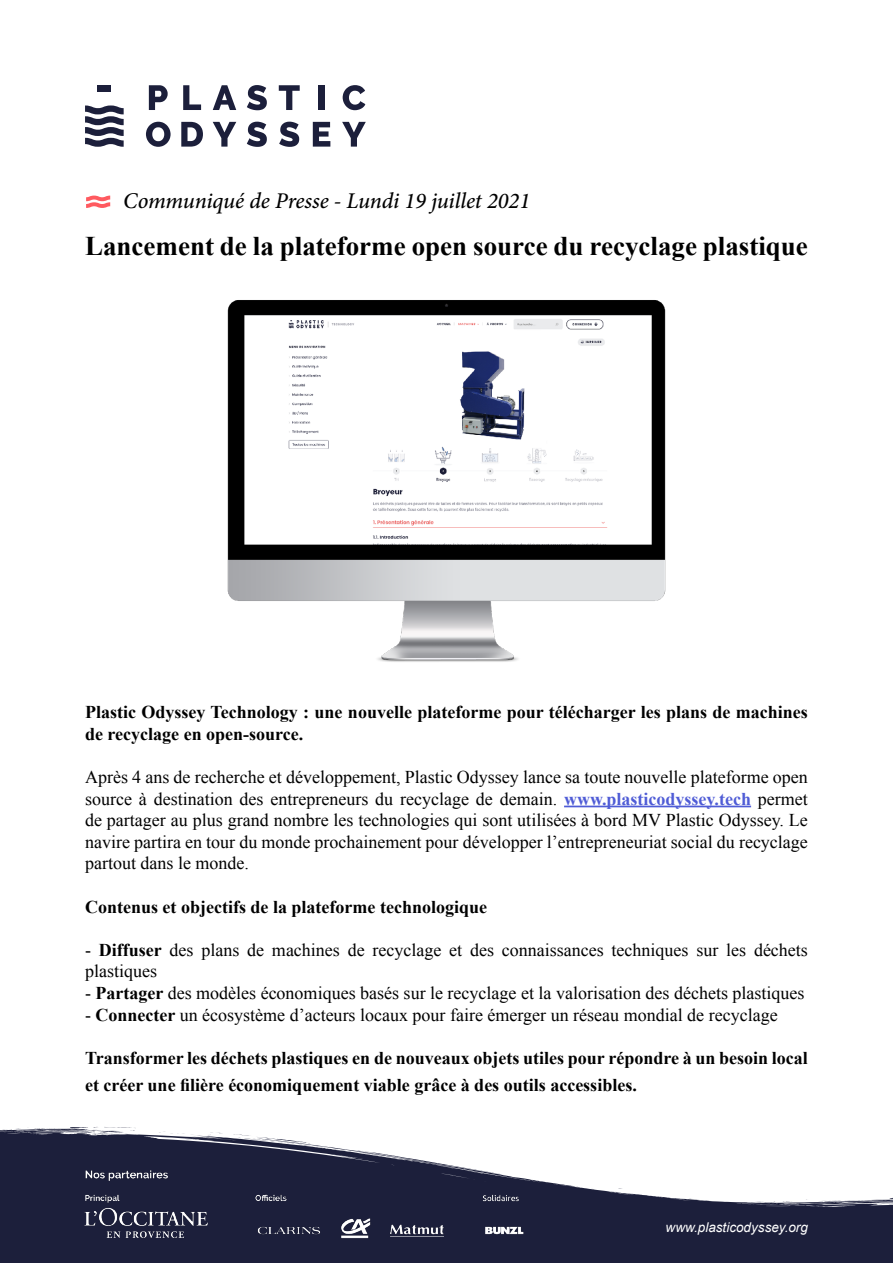
<style>
.page{position:relative;width:893px;height:1263px;background:#fff}
.page>*{position:absolute;margin:0;border:0;box-sizing:border-box;transform-origin:0 0}
.t1{font:700 27px "Times New Roman";color:#000}
.t2{font:italic 500 22.5px "Minion Pro";letter-spacing:-.005em;color:#000}
.t3{font:18px/21.6px "Times New Roman";color:#000;text-align:justify}
.t4{font:700 18px/21.6px "Times New Roman";color:#000}
.t5{font:italic 13.5px "Arial";color:#fff}
.s1{font-weight:700;color:#4f5cd6}
.s2{font-weight:700}
</style>
<div class="page">
<svg style="left:149px;top:85px;width:19px;height:25px"></svg>
<svg style="left:146px;top:122px;width:25px;height:25px"></svg>
<svg style="left:183px;top:85px;width:18px;height:25px"></svg>
<svg style="left:181px;top:122px;width:22px;height:25px"></svg>
<svg style="left:213px;top:85px;width:23px;height:25px"></svg>
<svg style="left:213px;top:122px;width:23px;height:25px"></svg>
<svg style="left:247px;top:85px;width:20px;height:25px"></svg>
<svg style="left:247px;top:122px;width:20px;height:25px"></svg>
<svg style="left:279px;top:85px;width:21px;height:25px"></svg>
<svg style="left:279px;top:122px;width:20px;height:25px"></svg>
<div style="left:318px;top:85px;width:7px;height:25px;background:#1c1f3b"></div>
<svg style="left:313px;top:122px;width:17px;height:25px"></svg>
<svg style="left:343px;top:85px;width:22px;height:25px"></svg>
<svg style="left:342px;top:122px;width:24px;height:25px"></svg>
<svg style="left:85px;top:105px;width:39px;height:42px"></svg>
<div style="left:98px;top:85px;width:13px;height:7px;background:#1c1f3b"></div>
<svg style="left:0;top:1130px;width:893px;height:133px;fill:#1c1f3b"></svg>
<svg style="left:203px;top:1132px;width:21px;height:9px"></svg>
<svg style="left:570px;top:1186px;width:13px;height:2px"></svg>
<svg style="left:613px;top:1188px;width:10px;height:5px"></svg>
<svg style="left:754px;top:1201px;width:22px;height:2px"></svg>
<svg style="left:782px;top:1201px;width:15px;height:3px"></svg>
<svg style="left:233px;top:1134px;width:274px;height:30px"></svg>
<svg style="left:818px;top:1197px;width:75px;height:9px"></svg>
<svg style="left:157px;top:1131px;width:40px;height:9px"></svg>
<svg style="left:1px;top:1127px;width:135px;height:8px"></svg>
<img style="left:79px;top:1164px;width:456px;height:95px">
<hr style="left:564px;top:806px;width:187px;height:1px;background:#4f5cd6">
<svg style="left:86px;top:196px;width:24px;height:12px"></svg>
<img style="left:227px;top:300px;width:439px;height:362px">
<p class="t2" style="left:123px;top:185px;width:408px">Communiqué de Presse - Lundi 19 juillet 2021</p>
<h1 class="t1" style="left:85px;top:228px;width:724px">Lancement de la plateforme open source du recyclage plastique</h1>
<p class="t4" style="left:85px;top:701px;width:724px">Plastic Odyssey Technology : une nouvelle plateforme pour télécharger les plans de machines de recyclage en open-source.</p>
<p class="t3" style="left:85px;top:766px;width:724px">Après 4 ans de recherche et développement, Plastic Odyssey lance sa toute nouvelle plateforme open source à destination des entrepreneurs du recyclage de demain. <span class="s1">www.plasticodyssey.tech</span> permet de partager au plus grand nombre les technologies qui sont utilisées à bord MV Plastic Odyssey. Le navire partira en tour du monde prochainement pour développer l’entrepreneuriat social du recyclage partout dans le monde.</p>
<p class="t4" style="left:85px;top:895px;width:403px">Contenus et objectifs de la plateforme technologique</p>
<p class="t3" style="left:85px;top:939px;width:724px">- <span class="s2">Diffuser</span> des plans de machines de recyclage et des connaissances techniques sur les déchets plastiques</p>
<p class="t3" style="left:85px;top:982px;width:721px">- <span class="s2">Partager</span> des modèles économiques basés sur le recyclage et la valorisation des déchets plastiques</p>
<p class="t3" style="left:85px;top:1003px;width:694px">- <span class="s2">Connecter</span> un écosystème d’acteurs locaux pour faire émerger un réseau mondial de recyclage</p>
<p class="t4" style="left:85px;top:1044px;width:724px;line-height:27px">Transformer les déchets plastiques en de nouveaux objets utiles pour répondre à un besoin local et créer une filière économiquement viable grâce à des outils accessibles.</p>
<p class="t5" style="left:666px;top:1218px;width:144px">www.plasticodyssey.org</p>
</div>
